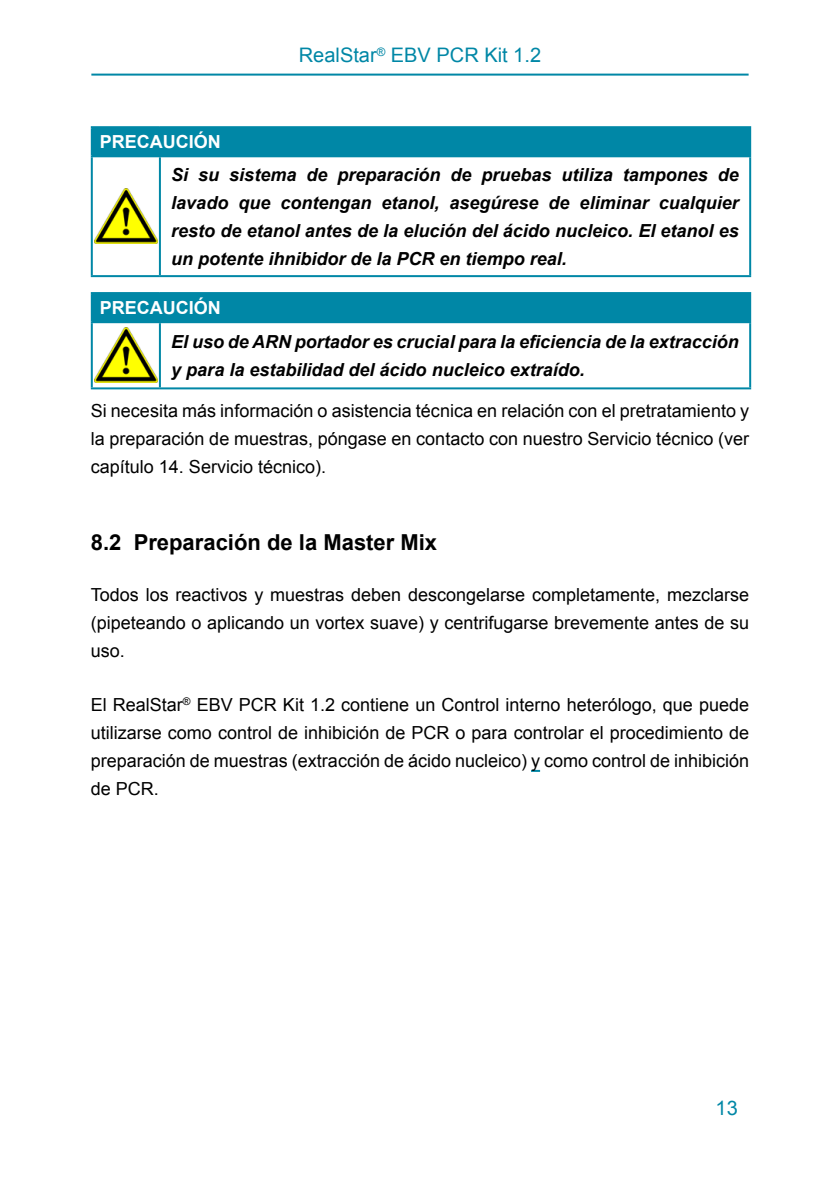
<style>
.page{position:relative;width:840px;height:1191px;background:#fff}
.page>*{position:absolute;margin:0;border:0;box-sizing:border-box;transform-origin:0 0}
.t1{font:700 22px "Arial";color:#000}
.t2{font:20px "Arial";color:#0087a6}
.t3{font:18px/28px "Arial";color:#000;text-align:justify}
.t4{font:italic 700 18px/28px "Arial";color:#000;text-align:justify}
.t5{font:700 18px "Arial";color:#fff}
</style>
<div class="page">
<hr style="left:91px;top:74px;width:657px;height:2px;background:#0087a6">
<svg style="left:531px;top:770px;width:8px;height:2px"></svg>
<div style="left:92px;top:127px;width:657px;height:29px;background:#0087a6"></div>
<hr style="left:91px;top:126px;width:69px;height:2px;background:#0087a6">
<hr style="left:91px;top:128px;width:2px;height:27px;background:#0087a6">
<hr style="left:160px;top:126px;width:590px;height:2px;background:#0087a6">
<hr style="left:748px;top:128px;width:2px;height:27px;background:#0087a6">
<hr style="left:91px;top:155px;width:69px;height:2px;background:#0087a6">
<hr style="left:160px;top:155px;width:590px;height:2px;background:#0087a6">
<hr style="left:91px;top:157px;width:2px;height:118px;background:#0087a6">
<hr style="left:91px;top:275px;width:69px;height:2px;background:#0087a6">
<hr style="left:159px;top:157px;width:2px;height:118px;background:#0087a6">
<hr style="left:748px;top:157px;width:2px;height:118px;background:#0087a6">
<hr style="left:160px;top:275px;width:590px;height:2px;background:#0087a6">
<img style="left:95px;top:189px;width:62px;height:55px">
<div style="left:92px;top:293px;width:657px;height:29px;background:#0087a6"></div>
<hr style="left:91px;top:292px;width:69px;height:2px;background:#0087a6">
<hr style="left:91px;top:294px;width:2px;height:27px;background:#0087a6">
<hr style="left:160px;top:292px;width:590px;height:2px;background:#0087a6">
<hr style="left:748px;top:294px;width:2px;height:27px;background:#0087a6">
<hr style="left:91px;top:321px;width:69px;height:2px;background:#0087a6">
<hr style="left:160px;top:321px;width:590px;height:2px;background:#0087a6">
<hr style="left:91px;top:323px;width:2px;height:64px;background:#0087a6">
<hr style="left:91px;top:387px;width:69px;height:2px;background:#0087a6">
<hr style="left:159px;top:323px;width:2px;height:64px;background:#0087a6">
<hr style="left:748px;top:323px;width:2px;height:64px;background:#0087a6">
<hr style="left:160px;top:387px;width:590px;height:2px;background:#0087a6">
<img style="left:95px;top:328px;width:62px;height:55px">
<p class="t2" style="left:299px;top:42px;width:244px">RealStar<sup>®</sup> EBV PCR Kit 1.2</p>
<p class="t5" style="left:100px;top:130px;width:122px">PRECAUCIÓN</p>
<p class="t4" style="left:171px;top:161px;width:568px">Si su sistema de preparación de pruebas utiliza tampones de lavado que contengan etanol, asegúrese de eliminar cualquier resto de etanol antes de la elución del ácido nucleico. El etanol es un potente ihnibidor de la PCR en tiempo real.</p>
<p class="t5" style="left:100px;top:296px;width:122px">PRECAUCIÓN</p>
<p class="t4" style="left:171px;top:328px;width:568px">El uso de ARN portador es crucial para la eficiencia de la extracción y para la estabilidad del ácido nucleico extraído.</p>
<p class="t3" style="left:91px;top:397px;width:659px">Si necesita más información o asistencia técnica en relación con el pretratamiento y la preparación de muestras, póngase en contacto con nuestro Servicio técnico (ver capítulo 14. Servicio técnico).</p>
<p class="t1" style="left:91px;top:528px;width:348px">8.2 Preparación de la Master Mix</p>
<p class="t3" style="left:91px;top:580px;width:659px">Todos los reactivos y muestras deben descongelarse completamente, mezclarse (pipeteando o aplicando un vortex suave) y centrifugarse brevemente antes de su uso.</p>
<p class="t3" style="left:91px;top:690px;width:659px">El RealStar<sup>®</sup> EBV PCR Kit 1.2 contiene un Control interno heterólogo, que puede utilizarse como control de inhibición de PCR o para controlar el procedimiento de preparación de muestras (extracción de ácido nucleico) y como control de inhibición de PCR.</p>
<p class="t2" style="left:715px;top:1094px;width:24px">13</p>
</div>
